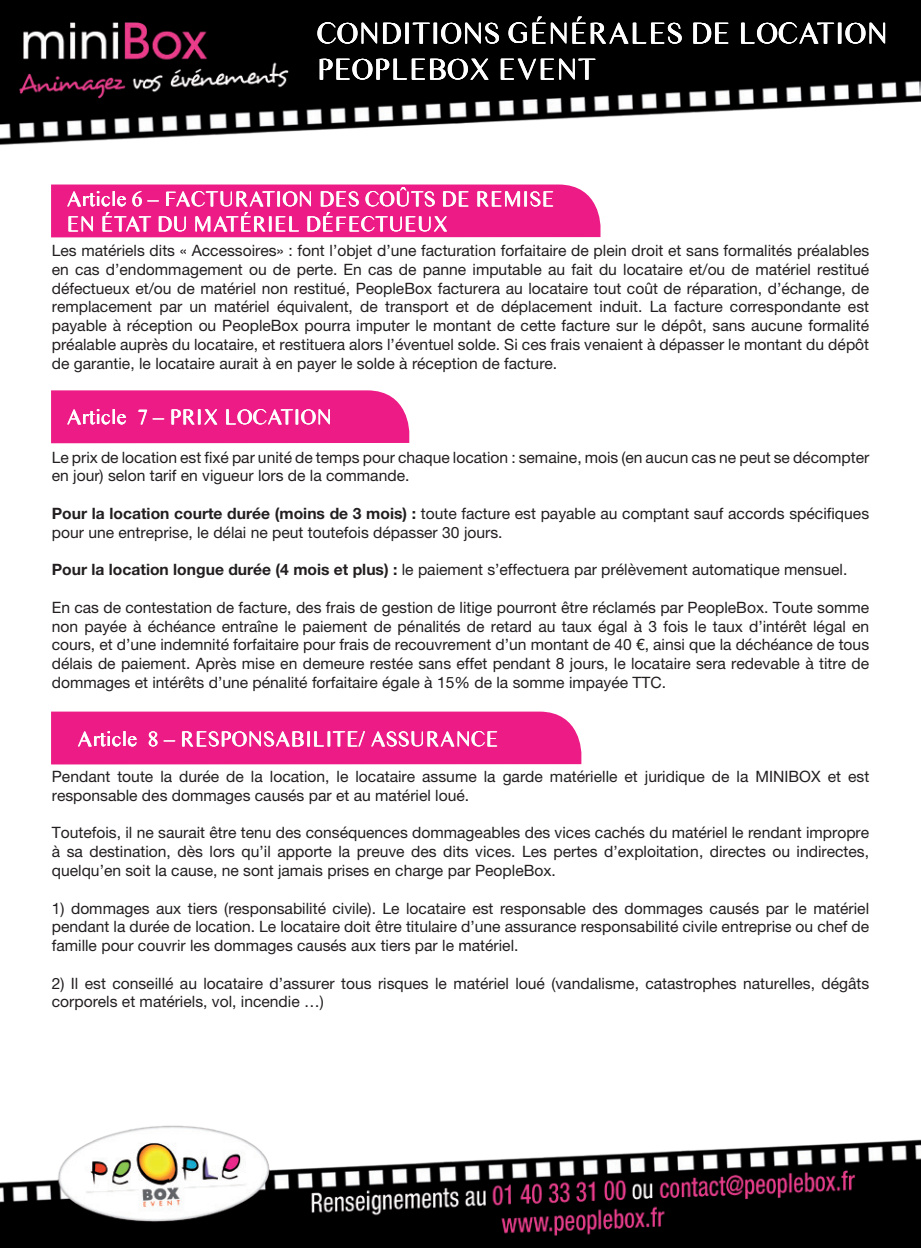
<style>
.page{position:relative;width:921px;height:1248px;background:#fff}
.page>*{position:absolute;margin:0;border:0;box-sizing:border-box;transform-origin:0 0}
.t1{font:30px/36px "Times Sans Serif";color:#fff}
.t2{font:21.6px "Times Sans Serif";color:#fff}
.t3{font:15.6px/18.8px "Helvetica Neue LT Pro";color:#231f20;text-align:justify}
.s1{font-weight:700}
</style>
<div class="page">
<img style="left:0;top:0;width:920px;height:145px">
<img style="left:0;top:1125px;width:920px;height:122px">
<div style="left:51px;top:184px;width:549px;height:53px;background:#ed1b85"></div>
<div style="left:51px;top:390px;width:358px;height:53px;background:#ed1b85"></div>
<div style="left:51px;top:711px;width:530px;height:53px;background:#ed1b85"></div>
<h1 class="t1" style="left:317px;top:14px;width:572px">CONDITIONS GÉNÉRALES DE LOCATION<br>PEOPLEBOX EVENT</h1>
<h2 class="t2" style="left:66px;top:184px;width:124px">ARTICLE 6 – FACTURATION</h2>
<h2 class="t2" style="left:319px;top:184px;width:14px">DES</h2>
<h2 class="t2" style="left:365px;top:184px;width:124px">COÛTSDE REMISE</h2>
<h2 class="t2" style="left:66px;top:210px;width:61px">EN ÉTAT</h2>
<h2 class="t2" style="left:157px;top:210px;width:52px">DU MAT</h2>
<h2 class="t2" style="left:239px;top:210px;width:26px">ÉRIEL</h2>
<h2 class="t2" style="left:305px;top:210px;width:44px">DÉFECTUEUX</h2>
<h2 class="t2" style="left:176px;top:184px;width:15px">AT</h2>
<h2 class="t2" style="left:475px;top:184px;width:14px">E</h2>
<h2 class="t2" style="left:176px;top:184px;width:15px">AT</h2>
<h2 class="t2" style="left:475px;top:184px;width:14px">E</h2>
<h2 class="t2" style="left:176px;top:184px;width:15px">AT</h2>
<h2 class="t2" style="left:475px;top:184px;width:14px">E</h2>
<h2 class="t2" style="left:114px;top:210px;width:7px">T</h2>
<h2 class="t2" style="left:334px;top:210px;width:15px">EU</h2>
<h2 class="t2" style="left:114px;top:210px;width:7px">T</h2>
<h2 class="t2" style="left:334px;top:210px;width:15px">EU</h2>
<h2 class="t2" style="left:114px;top:210px;width:7px">T</h2>
<h2 class="t2" style="left:334px;top:210px;width:15px">EU</h2>
<p class="t3" style="left:52px;top:241px;width:818px">Les matériels dits « Accessoires» : font l’objet d’une facturation forfaitaire de plein droit et sans formalités préalables en cas d’endommagement ou de perte. En cas de panne imputable au fait du locataire et/ou de matériel restitué défectueux et/ou de matériel non restitué, PeopleBox facturera au locataire tout coût de réparation, d’échange, de remplacement par un matériel équivalent, de transport et de déplacement induit. La facture correspondante est payable à réception ou PeopleBox pourra imputer le montant de cette facture sur le dépôt, sans aucune formalité préalable auprès du locataire, et restituera alors l’éventuel solde. Si ces frais venaient à dépasser le montant du dépôt de garantie, le locataire aurait à en payer le solde à réception de facture.</p>
<h2 class="t2" style="left:66px;top:402px;width:267px">ARTICLE 7 – PRIX LOCATION</h2>
<p class="t3" style="left:52px;top:447px;width:818px">Le prix de location est fixé par unité de temps pour chaque location : semaine, mois (en aucun cas ne peut se décompter en jour) selon tarif en vigueur lors de la commande.</p>
<p class="t3" style="left:52px;top:503px;width:818px"><span class="s1">Pour la location courte durée (moins de 3 mois) :</span> toute facture est payable au comptant sauf accords spécifiques pour une entreprise, le délai ne peut toutefois dépasser 30 jours.</p>
<p class="t3" style="left:52px;top:560px;width:796px"><span class="s1">Pour la location longue durée (4 mois et plus) :</span> le paiement s’effectuera par prélèvement automatique mensuel.</p>
<p class="t3" style="left:52px;top:597px;width:818px">En cas de contestation de facture, des frais de gestion de litige pourront être réclamés par PeopleBox. Toute somme non payée à échéance entraîne le paiement de pénalités de retard au taux égal à 3 fois le taux d’intérêt légal en cours, et d’une indemnité forfaitaire pour frais de recouvrement d’un montant de 40 €, ainsi que la déchéance de tous délais de paiement. Après mise en demeure restée sans effet pendant 8 jours, le locataire sera redevable à titre de dommages et intérêts d’une pénalité forfaitaire égale à 15% de la somme impayée TTC.</p>
<h2 class="t2" style="left:77px;top:723px;width:423px">ARTICLE 8 – RESPONSABILITE/ ASSURANCE</h2>
<p class="t3" style="left:52px;top:766px;width:818px">Pendant toute la durée de la location, le locataire assume la garde matérielle et juridique de la MINIBOX et est responsable des dommages causés par et au matériel loué.</p>
<p class="t3" style="left:52px;top:823px;width:818px">Toutefois, il ne saurait être tenu des conséquences dommageables des vices cachés du matériel le rendant impropre à sa destination, dès lors qu’il apporte la preuve des dits vices. Les pertes d’exploitation, directes ou indirectes, quelqu’en soit la cause, ne sont jamais prises en charge par PeopleBox.</p>
<p class="t3" style="left:52px;top:898px;width:818px">1) dommages aux tiers (responsabilité civile). Le locataire est responsable des dommages causés par le matériel pendant la durée de location. Le locataire doit être titulaire d’une assurance responsabilité civile entreprise ou chef de famille pour couvrir les dommages causés aux tiers par le matériel.</p>
<p class="t3" style="left:52px;top:973px;width:818px">2) Il est conseillé au locataire d’assurer tous risques le matériel loué (vandalisme, catastrophes naturelles, dégâts corporels et matériels, vol, incendie …)</p>
</div>
